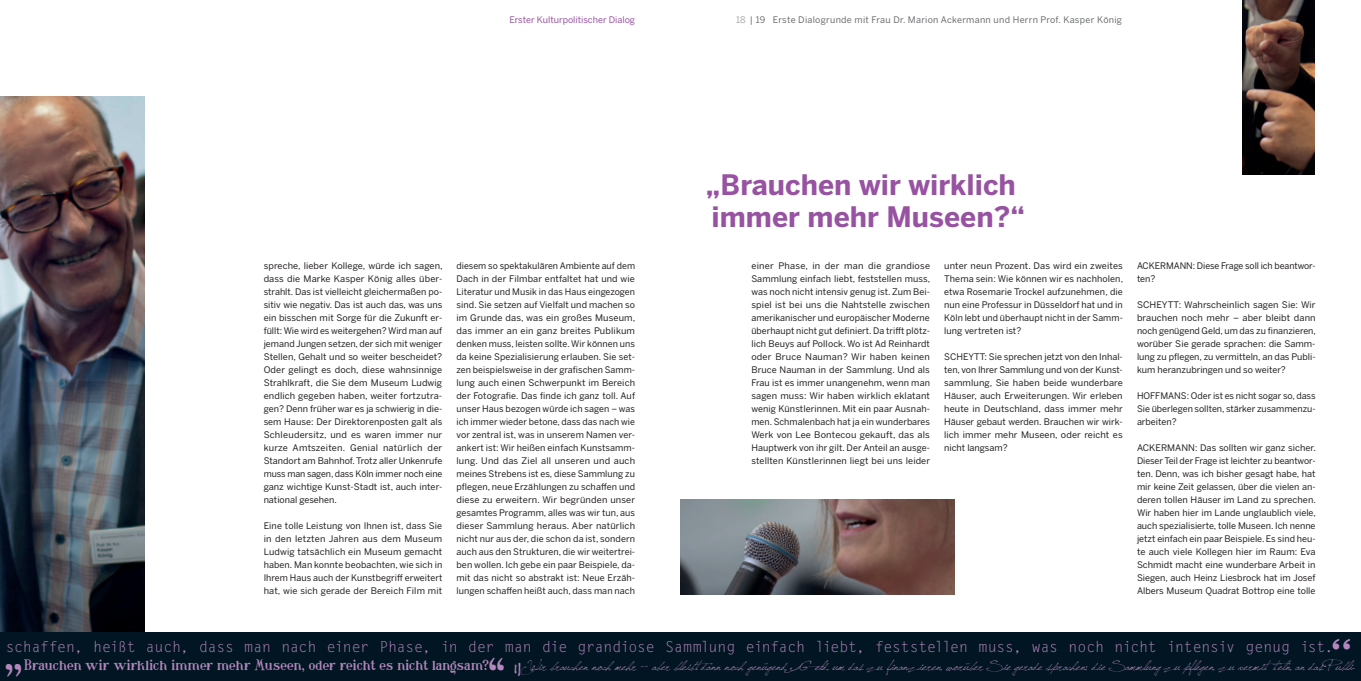
<style>
.page{position:relative;width:1361px;height:681px;background:#fff}
.page>*{position:absolute;margin:0;border:0;box-sizing:border-box;transform-origin:0 0}
.t1{font:48px "Waschkueche";color:#b486bc}
.t2{font:48px "Letter Gothic Std";color:#b486bc}
.t3{font:48px "Jellyka Saint Andrew's Queen";color:#b486bc}
.t4{font:700 28px/32px "Benton Sans";color:#9753a1}
.t5{font:15px "Jellyka Saint Andrew's Queen";letter-spacing:.005em;color:#b486bc}
.t6{font:15px "Letter Gothic Std";letter-spacing:-.025em;color:#b486bc}
.t7{font:15px "Waschkueche";letter-spacing:-.01em;color:#b486bc}
.t8{font:9px/13px "Benton Sans";color:#231f20;text-align:justify}
.t9{font:9px "Benton Sans";letter-spacing:.03em;color:#6c6d70}
.t10{font:9px "Benton Sans";color:#9753a1}
.s1{color:#a8a9ad}
</style>
<div class="page">
<img style="left:0;top:96px;width:144px;height:536px">
<img style="left:680px;top:499px;width:274px;height:95px">
<img style="left:1242px;top:0;width:72px;height:174px">
<div style="left:0;top:632px;width:1361px;height:48px;background:#011622"></div>
<p class="t10" style="left:509px;top:14px;width:127px">Erster Kulturpolitischer Dialog</p>
<p class="t9" style="left:736px;top:14px;width:387px"><span class="s1">18</span> | 19 Erste Dialogrunde mit Frau Dr. Marion Ackermann und Herrn Prof. Kasper König</p>
<p class="t8" style="left:264px;top:259px;width:180px">spreche, lieber Kollege, würde ich sagen, dass die Marke Kasper König alles über&shy;strahlt. Das ist vielleicht gleichermaßen po&shy;sitiv wie negativ. Das ist auch das, was uns ein bisschen mit Sorge für die Zukunft er&shy;füllt: Wie wird es weitergehen? Wird man auf jemand Jungen setzen, der sich mit weniger Stellen, Gehalt und so weiter bescheidet?<br>Oder gelingt es doch, diese wahnsinnige Strahlkraft, die Sie dem Museum Ludwig endlich gegeben haben, weiter fortzutra&shy;gen? Denn früher war es ja schwierig in die&shy;sem Hause: Der Direktorenposten galt als Schleudersitz, und es waren immer nur kurze Amtszeiten. Genial natürlich der Standort am Bahnhof. Trotz aller Unkenrufe muss man sagen, dass Köln immer noch eine ganz wichtige Kunst-Stadt ist, auch inter&shy;national gesehen.</p>
<p class="t8" style="left:264px;top:519px;width:180px">Eine tolle Leistung von I hnen ist, dass Sie in den letzten Jahren aus dem Museum Ludwig tatsächlich ein Museum gemacht haben. Man konnte beobachten, wie sich in I hrem Haus auch der Kunstbegriff erweitert hat, wie sich gerade der Bereich Film mit</p>
<p class="t8" style="left:456px;top:259px;width:180px">diesem so spektakulären Ambiente auf dem Dach in der Filmbar entfaltet hat und wie Literatur und Musik in das Haus eingezogen sind. Sie setzen auf Vielfalt und machen so im Grunde das, was ein großes Museum, das immer an ein ganz breites Publikum denken muss, leisten sollte. Wir können uns da keine Spezialisierung erlauben. Sie set&shy;zen beispielsweise in der grafischen Samm&shy;lung auch einen Schwerpunkt im Bereich der Fotografie. Das finde ich ganz toll. Auf unser H aus bezogen würde ich sagen – was ich immer wieder betone, dass das nach wie vor zentral ist, was in unserem Namen ver&shy;ankert ist: Wir heißen einfach Kunstsamm&shy;lung. Und das Ziel all unseren und auch meines Strebens ist es, diese Sammlung zu pflegen, neue Erzählungen zu schaffen und diese zu erweitern. Wir begründen unser gesamtes Programm, alles was wir tun, aus dieser Sammlung heraus. Aber natürlich nicht nur aus der, die schon da ist, sondern auch aus den Strukturen, die wir weitertrei&shy;ben wollen. Ich gebe ein paar Beispiele, da&shy;mit das nicht so abstrakt ist: Neue Erzäh&shy;lungen schaffen heißt auch, dass man nach</p>
<h2 class="t4" style="left:706px;top:168px;width:321px">„Brauchen wir wirklich immer mehr Museen?“</h2>
<p class="t8" style="left:751px;top:259px;width:180px">einer Phase, in der man die grandiose Sammlung einfach liebt, feststellen muss, was noch nicht intensiv genug ist. Zum Bei&shy;spiel ist bei uns die Nahtstelle zwischen amerikanischer und europäischer Moderne überhaupt nicht gut definiert. Da trifft plötz&shy;lich Beuys auf Pollock. Wo ist Ad Reinhardt oder Bruce Nauman? Wir haben keinen Bruce Nauman in der Sammlung. Und als Frau ist es immer unangenehm, wenn man sagen muss: Wir haben wirklich eklatant wenig Künstlerinnen. Mit ein paar Ausnah&shy;men. Schmalenbach hat ja ein wunderbares Werk von Lee Bontecou gekauft, das als Hauptwerk von ihr gilt. Der Anteil an ausge&shy;stellten Künstlerinnen liegt bei uns leider</p>
<p class="t8" style="left:944px;top:259px;width:180px">unter neun Prozent. Das wird ein zweites Thema sein: Wie können wir es nachholen, etwa Rosemarie Trockel aufzunehmen, die nun eine Professur in Düsseldorf hat und in Köln lebt und überhaupt nicht in der Samm&shy;lung vertreten ist?</p>
<p class="t8" style="left:944px;top:350px;width:180px">Scheytt: Sie sprechen jetzt von den I nhal&shy;ten, von I hrer Sammlung und von der Kunst&shy;sammlung, Sie haben beide wunderbare Häuser, auch Erweiterungen. Wir erleben heute in Deutschland, dass immer mehr Häuser gebaut werden. Brauchen wir wirk&shy;lich immer mehr Museen, oder reicht es nicht langsam?</p>
<p class="t8" style="left:1137px;top:259px;width:180px">Ackermann : Diese Frage soll ich beantwor&shy;ten?</p>
<p class="t8" style="left:1137px;top:298px;width:180px">Scheytt: Wahrscheinlich sagen Sie: Wir brauchen noch mehr – aber bleibt dann noch genügend Geld, um das zu finanzieren, worüber Sie gerade sprachen: die Samm&shy;lung zu pflegen, zu vermitteln, an das Publi&shy;kum heranzubringen und so weiter?</p>
<p class="t8" style="left:1137px;top:389px;width:180px">H offmans : Oder ist es nicht sogar so, dass Sie überlegen sollten, stärker zusammenzu&shy;arbeiten?</p>
<p class="t8" style="left:1137px;top:441px;width:180px">Ackermann : Das sollten wir ganz sicher.<br>Dieser Teil der Frage ist leichter zu beantwor&shy;ten. Denn, was ich bisher gesagt habe, hat mir keine Zeit gelassen, über die vielen an&shy;deren tollen Häuser im Land zu sprechen.<br>Wir haben hier im Lande unglaublich viele, auch spezialisierte, tolle Museen. Ich nenne jetzt einfach ein paar Beispiele. Es sind heu&shy;te auch viele Kollegen hier im Raum: Eva Schmidt macht eine wunderbare Arbeit in Siegen, auch Heinz Liesbrock hat im Josef Albers Museum Quadrat Bottrop eine tolle</p>
<h1 class="t2" style="left:1326px;top:629px;width:30px">“</h1>
<h3 class="t6" style="left:6px;top:638px;width:1329px">schaffen, heißt auch, dass man nach einer Phase, in der man die grandiose Sammlung einfach liebt, feststellen muss, was noch nicht intensiv genug ist.</h3>
<h1 class="t1" style="left:6px;top:627px;width:22px">„</h1>
<h3 class="t7" style="left:24px;top:656px;width:467px">Brauchen wir wirklich immer mehr Museen, oder reicht es nicht langsam?</h3>
<h1 class="t1" style="left:489px;top:649px;width:21px">“</h1>
<h1 class="t3" style="left:512px;top:625px;width:13px">„</h1>
<h3 class="t5" style="left:521px;top:656px;width:836px">Wir brauchen noch mehr – aber bleibtdann noch genügend Geld, um das zu finanzieren, worüber Sie gerade sprachen: die Sammlung zu pflegen, zu vermitteln, an das Publi-</h3>
</div>
